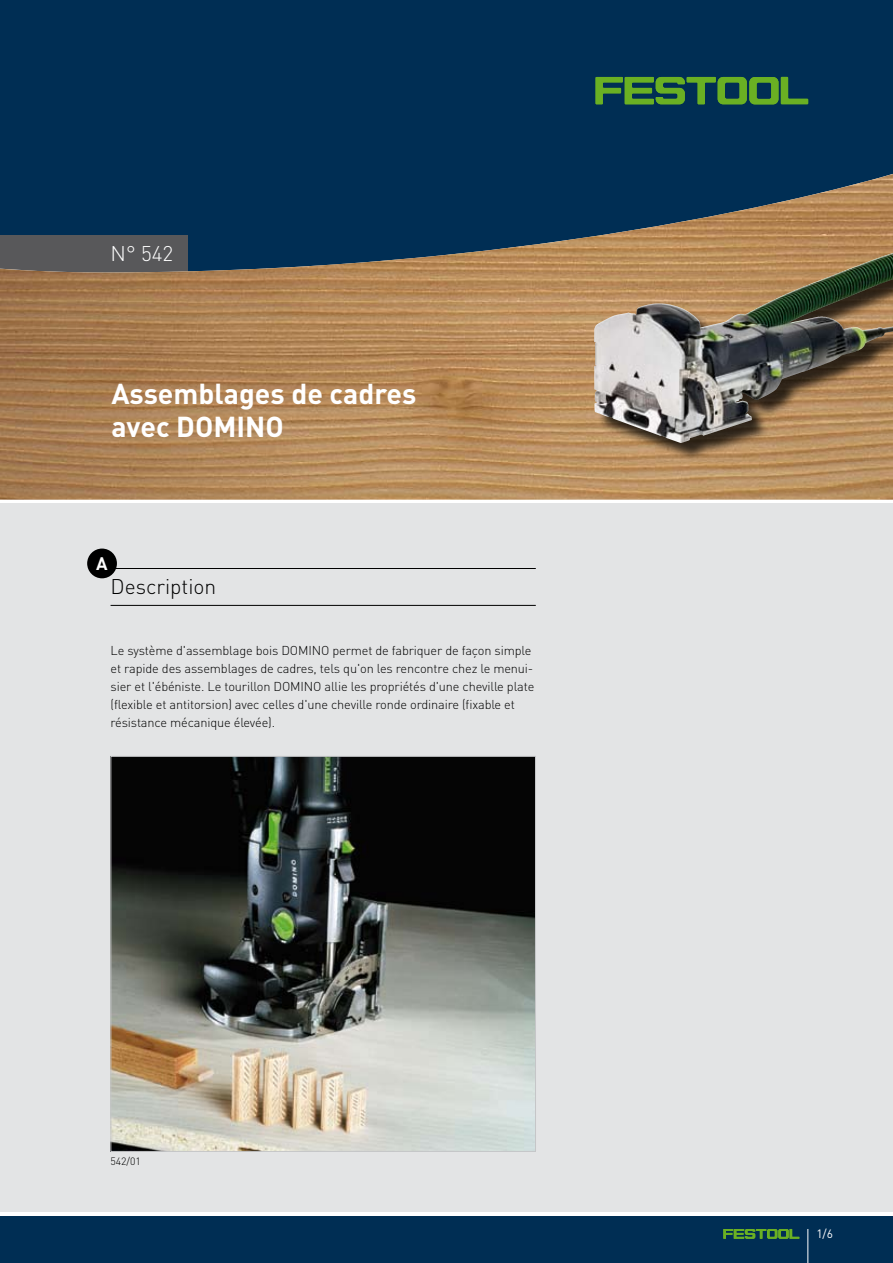
<style>
.page{position:relative;width:893px;height:1263px;background:#fff}
.page>*{position:absolute;margin:0;border:0;box-sizing:border-box;transform-origin:0 0}
.t1{font:700 28.5px/33px "DIN Pro";color:#fff}
.t2{font:300 21px "DIN Pro";color:#000}
.t3{font:300 21px "DIN Pro";color:#fff}
.t4{font:700 18px "DIN Pro";color:#fff}
.t5{font:300 12.75px/18px "DIN Pro";letter-spacing:-.01em;color:#000}
.t6{font:12px "DIN Pro";color:#fff}
.t7{font:300 10.5px "DIN Pro";color:#000}
</style>
<div class="page">
<div style="left:0;top:1216px;width:893px;height:47px;background:#002e54"></div>
<svg style="left:723px;top:1229px;width:76px;height:10px"></svg>
<hr style="left:807px;top:1229px;width:1px;height:34px;background:#fff">
<div style="left:0;top:0;width:893px;height:310px;background:#002e54"></div>
<div style="left:0;top:504px;width:893px;height:708px;background:#e3e4e5"></div>
<img style="left:0;top:174px;width:893px;height:326px">
<svg style="left:596px;top:77px;width:212px;height:27px"></svg>
<img style="left:113px;top:758px;width:421px;height:392px">
<hr style="left:111px;top:568px;width:425px;height:1px;background:#000">
<hr style="left:111px;top:605px;width:425px;height:1px;background:#000">
<div style="left:87px;top:549px;width:30px;height:29px;background:#000;border-radius:50%"></div>
<div style="left:596px;top:245px;width:297px;height:216px;background:#000;opacity:.75"></div>
<img style="left:745px;top:253px;width:148px;height:61px">
<h2 class="t3" style="left:111px;top:239px;width:64px">N° 542</h2>
<h1 class="t1" style="left:111px;top:376px;width:306px">Assemblages de cadres avec DOMINO</h1>
<h3 class="t4" style="left:96px;top:551px;width:13px">A</h3>
<h2 class="t2" style="left:111px;top:572px;width:107px">Description</h2>
<p class="t5" style="left:111px;top:641px;width:425px">Le système d'assemblage bois DOMINO permet de fabriquer de façon simple et rapide des assemblages de cadres, tels qu'on les rencontre chez le menui&shy;sier et l'ébéniste. Le tourillon DOMINO allie les propriétés d'une cheville plate (flexible et antitorsion) avec celles d'une cheville ronde ordinaire (fixable et résistance mécanique élevée).</p>
<p class="t7" style="left:111px;top:1154px;width:32px">542/01</p>
<p class="t6" style="left:816px;top:1225px;width:18px">1/6</p>
</div>
